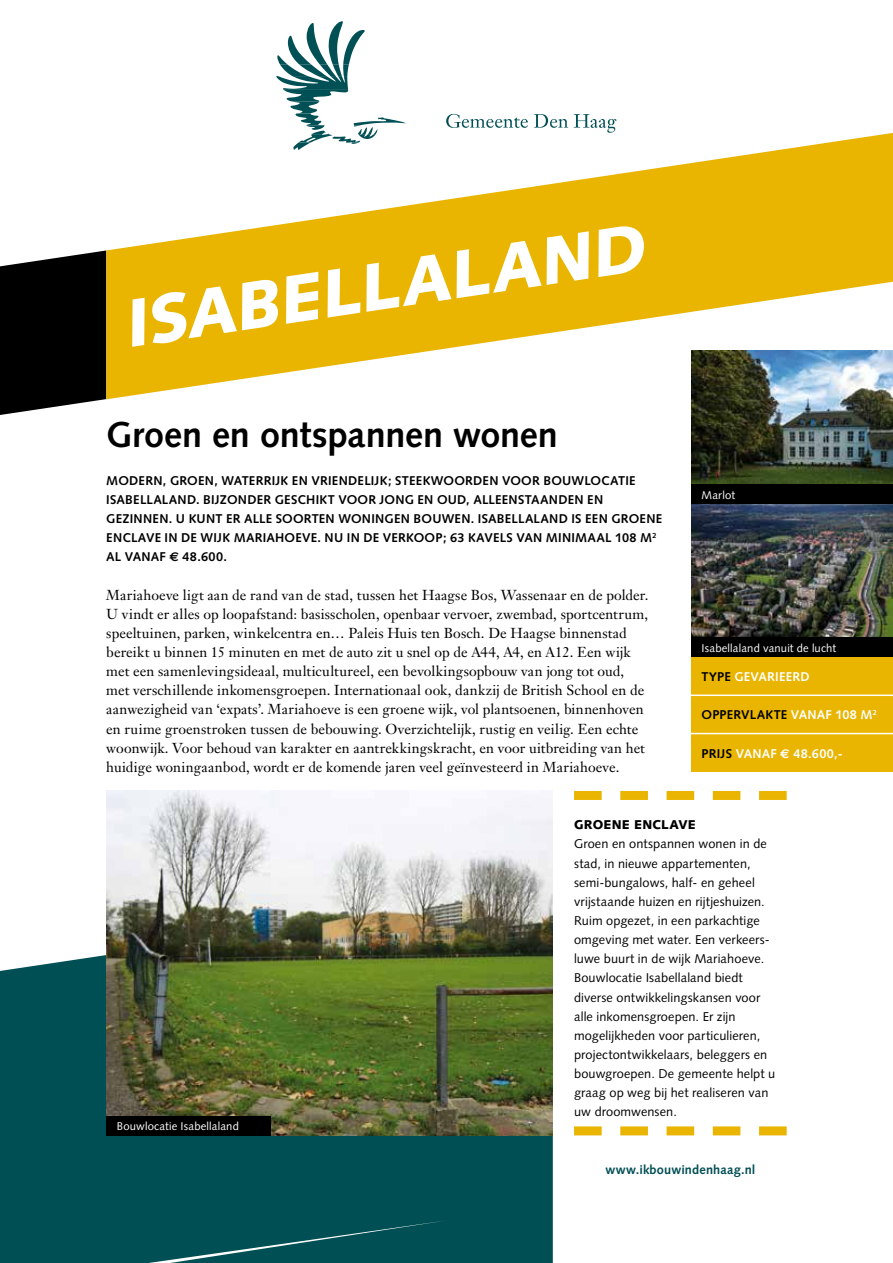
<style>
.page{position:relative;width:893px;height:1263px;background:#fff}
.page>*{position:absolute;margin:0;border:0;box-sizing:border-box;transform-origin:0 0}
.t1{font:italic 900 67.5px "Syntax";color:#fff}
.t2{font:700 36px "Syntax";color:#000}
.t3{font:14.25px/19.2px "Janson Text";letter-spacing:.005em;color:#000}
.t4{font:12.75px/19.2px "Syntax";letter-spacing:.01em;color:#000}
.t5{font:700 12.75px/19.2px "Syntax";letter-spacing:.02em;color:#000}
.t6{font:700 12.75px "Syntax";letter-spacing:.015em;color:#fff}
.t7{font:700 12.75px "Syntax";letter-spacing:.015em;color:#004f54}
.t8{font:900 12.75px "Syntax";letter-spacing:.015em;color:#000}
.t9{font:11.25px "Syntax";letter-spacing:.015em;color:#fff}
.s1{font-family:"Euro Sans"}
.s2{color:#000}
</style>
<div class="page">
<div style="left:0;top:955px;width:553px;height:308px;background:#004f54"></div>
<img style="left:691px;top:399px;width:202px;height:86px">
<svg style="left:0;top:250px;width:106px;height:165px;background:#191919"></svg>
<svg style="left:574px;top:791px;width:213px;height:9px"></svg>
<svg style="left:574px;top:1126px;width:213px;height:9px"></svg>
<svg style="left:106px;top:133px;width:787px;height:266px;fill:#e9b500"></svg>
<img style="left:106px;top:791px;width:447px;height:344px">
<div style="left:149px;top:1220px;width:297px;height:43px;background:#004f54"></div>
<svg style="left:446px;top:114px;width:82px;height:14px"></svg>
<svg style="left:534px;top:114px;width:34px;height:14px"></svg>
<svg style="left:574px;top:114px;width:42px;height:19px"></svg>
<svg style="left:276px;top:21px;width:130px;height:129px"></svg>
<img style="left:691px;top:504px;width:202px;height:134px">
<div style="left:691px;top:638px;width:202px;height:19px;background:#000"></div>
<div style="left:106px;top:1116px;width:165px;height:19px;background:#000"></div>
<div style="left:691px;top:485px;width:202px;height:19px;background:#000"></div>
<div style="left:691px;top:657px;width:202px;height:115px;background:#e9b500"></div>
<hr style="left:691px;top:694px;width:202px;height:2px;background:#fff">
<hr style="left:691px;top:733px;width:202px;height:1px;background:#fff">
<h1 class="t1" style="left:118px;top:283px;width:528px;rotate:-8deg">ISABELLALAND</h1>
<h2 class="t2" style="left:106px;top:413px;width:453px">GROEN EN ONTSPANNEN WONEN</h2>
<p class="t5" style="left:106px;top:471px;width:531px">MODERN, G ROEN, WATERRIJK EN VRIENDELIJK; STEEKWOORDEN VOOR BOUWLOCATI E<br>ISABELLALAND. BIJZONDER G ESCHIKT</p>
<p class="t5" style="left:106px;top:490px;width:557px;text-indent:443px">NDEN EN<br>GEZINNEN. U KUNT ER ALLE SOORTEN WONINGEN BOUWEN. ISABELLALAND IS EEN GROENE<br>ENCLAVE IN DE WIJK</p>
<p class="t5" style="left:338px;top:490px;width:196px">VOOR JONG EN OUD, ALLEENSTAA</p>
<p class="t5" style="left:234px;top:528px;width:259px">MARIAHOEVE. NU IN DE VERKOO P; 63 KAVELS</p>
<p class="t5" style="left:516px;top:528px;width:142px">VAN MINIMAAL 108 M<sup>2</sup></p>
<p class="t5" style="left:106px;top:547px;width:122px">AL VANAF <span class="s1">E</span> 48.600.</p>
<p class="t3" style="left:106px;top:585px;width:544px">Mariahoeve ligt aan de rand van de stad, tussen het Haagse Bos, Wassenaar en de polder.<br>U vindt er alles op loopafstand: basisscholen, openbaar vervoer, zwembad, sportcentrum, speeltuinen, parken, winkelcentra en… Paleis Huis ten Bosch. De Haagse binnenstad bereikt u binnen 15 minuten en met de auto zit u snel op de A44, A4, en A12. Een wijk met een samenlevingsideaal, multicultureel, een bevolkingsopbouw van jong tot oud, met verschillende inkomensgroepen. Internationaal ook, dankzij de British School en de aanwezigheid van ‘expats’. Mariahoeve is een groene wijk, vol plantsoenen, binnenhoven en ruime groenstroken tussen de bebouwing. Overzichtelijk, rustig en veilig. Een echte woonwijk. Voor behoud van karakter en aantrekkingskracht, en voor uitbreiding van het huidige woningaanbod, wordt er de komende jaren veel geïnvesteerd in Mariahoeve.</p>
<p class="t9" style="left:702px;top:488px;width:35px">Marlot</p>
<p class="t9" style="left:702px;top:641px;width:136px">Isabellaland vanuit de lucht</p>
<p class="t6" style="left:702px;top:669px;width:86px"><span class="s2">TYPE</span> GEVARIEERD</p>
<p class="t5" style="left:702px;top:705px;width:34px">OPPERVL</p>
<p class="t6" style="left:757px;top:707px;width:122px"><span class="s2">AKTE</span> VANAF 108 M<sup>2</sup></p>
<p class="t6" style="left:702px;top:746px;width:143px"><span class="s2">PRIJS</span> VANAF <span class="s1">E</span> 48.600,-</p>
<p class="t9" style="left:117px;top:1119px;width:124px">Bouwlocatie Isabellaland</p>
<p class="t8" style="left:574px;top:817px;width:123px">GROENE ENCLAVE</p>
<p class="t4" style="left:574px;top:834px;width:203px">Groen en ontspannen wonen in de stad, in nieuwe appartementen, semi-bungalows, half- en geheel vrijstaande huizen en rijtjeshuizen.<br>Ruim opgezet, in een parkachtige omgeving met water. Een verkeers&shy;luwe buurt in de wijk Mariahoeve.<br>Bouwlocatie Isabellaland biedt diverse ontwikkelingskansen voor alle inkomensgroepen. Er zijn mogelijkheden voor particulieren, projectontwikkelaars, beleggers en bouwgroepen. De gemeente helpt u graag op weg bij het realiseren van uw droomwensen.</p>
<p class="t7" style="left:605px;top:1162px;width:152px">WWW.IKBOUWINDENHAAG.NL</p>
</div>
